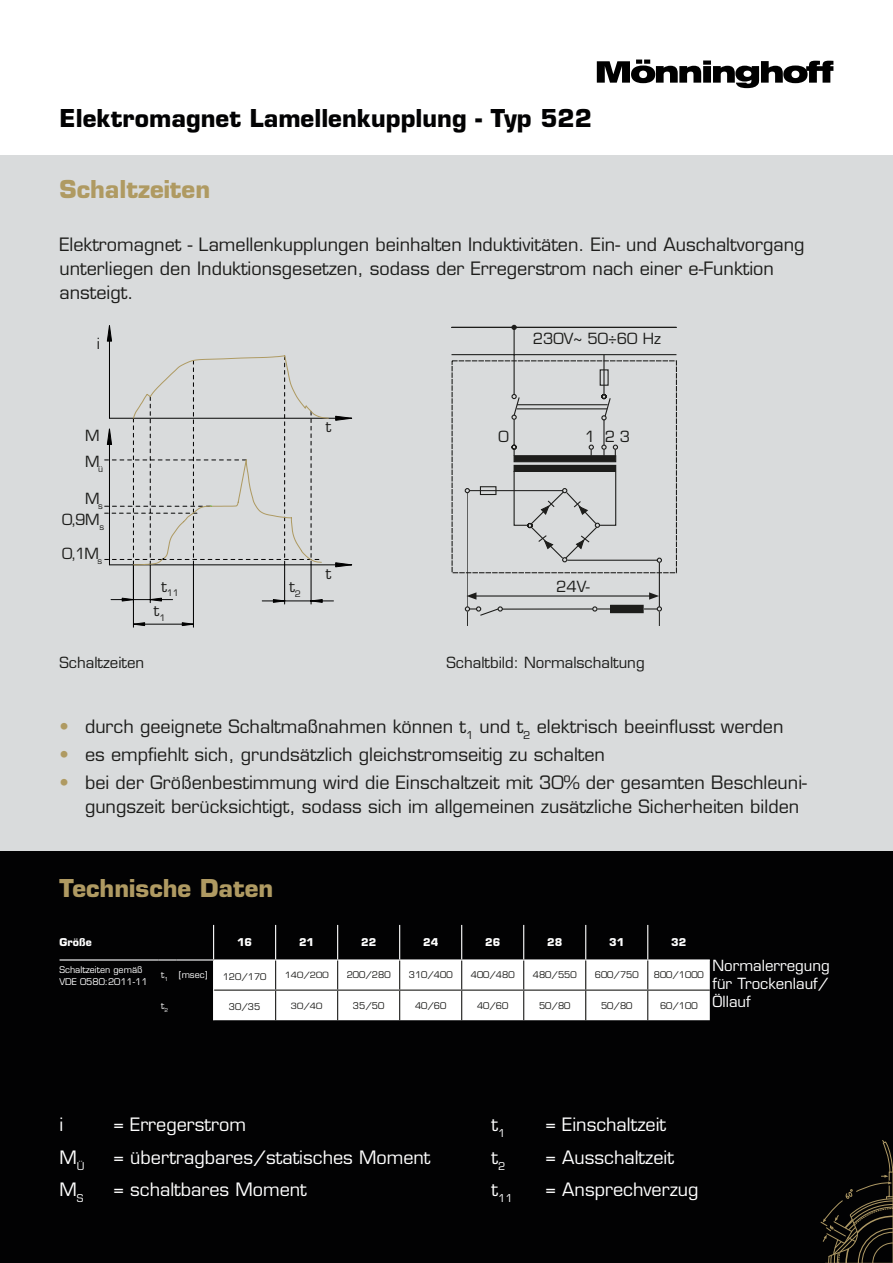
<style>
.page{position:relative;width:893px;height:1263px;background:#fff}
.page>*{position:absolute;margin:0;border:0;box-sizing:border-box;transform-origin:0 0}
.Überschrift_H1{font:700 24px "Eurostile LT Std";color:#020203}
.Überschrift_H2{font:700 24px "Eurostile LT Std";color:#af9a62}
.Fließtext{font:18px/24px "Eurostile LT Std";color:#1d1d1b}
.Fließtext_weiß{font:18px "Eurostile LT Std";color:#fff}
.Bildunterschrift{font:15px "Eurostile LT Std";color:#1d1d1b}
.Fließtext_weiß-2{font:15px/18px "Eurostile LT Std";color:#fff;text-align:justify}
.Überschrft_H3{font:15px "Eurostile LT Std";color:#1d1d1b}
.Überschrft_H3-2{font:700 10.5px "Eurostile LT Std";color:#fff}
.Fließtext_weiß-3{font:10.5px "Eurostile LT Std";color:#fff}
.Überschrft_H3-3{font:9px "Eurostile LT Std";color:#1d1d1b}
.Überschrft_H3-4{font:9px/12px "Eurostile LT Std";color:#fff}
.Bildunterschrift-2{font:8.7px "Eurostile LT Std";color:#1d1d1b}
.Überschrft_H3-5{font:8.4px "Eurostile LT Std";color:#1d1d1b;scale:1.08 1}
.s1{color:#af9a62}
</style>
<div class="page">
<div style="left:0;top:155px;width:893px;height:775px;background:#d9dbdc"></div>
<svg style="left:597px;top:60px;width:236px;height:28px"></svg>
<hr style="left:451px;top:327px;width:225px;height:1px;background:#1d1d1b">
<hr style="left:451px;top:354px;width:225px;height:1px;background:#1d1d1b">
<hr style="left:514px;top:327px;width:1px;height:67px;background:#1d1d1b">
<svg style="left:511px;top:325px;width:6px;height:5px"></svg>
<hr style="left:603px;top:355px;width:1px;height:39px;background:#1d1d1b">
<svg style="left:465px;top:369px;width:197px;height:257px"></svg>
<hr style="left:502px;top:608px;width:91px;height:2px;background:#1d1d1b">
<hr style="left:109px;top:326px;width:1px;height:92px;background:#000">
<svg style="left:107px;top:326px;width:5px;height:15px"></svg>
<svg style="left:105px;top:355px;width:247px;height:272px"></svg>
<div style="left:0;top:851px;width:893px;height:412px;background:#020203"></div>
<svg style="left:820px;top:1140px;width:73px;height:123px"></svg>
<svg style="left:60px;top:925px;width:650px;height:95px"></svg>
<hr style="left:647px;top:925px;width:1px;height:34px;background:#fff">
<p class="Überschrift_H1" style="left:60px;top:103px;width:534px">Elektromagnet Lamellenkupplung - Typ 522</p>
<p class="Überschrift_H2" style="left:60px;top:174px;width:152px">Schaltzeiten</p>
<p class="Fließtext" style="left:60px;top:233px;width:746px">Elektromagnet - Lamellenkupplungen beinhalten Induktivitäten. Ein- und Auschaltvorgang unterliegen den Induktionsgesetzen, sodass der Erregerstrom nach einer e-Funktion ansteigt.</p>
<p class="Bildunterschrift" style="left:97px;top:334px;width:5px">i</p>
<p class="Bildunterschrift" style="left:85px;top:427px;width:16px">M</p>
<p class="Bildunterschrift" style="left:85px;top:452px;width:20px">M<sub>ü</sub></p>
<p class="Bildunterschrift" style="left:85px;top:489px;width:19px">M<sub>s</sub></p>
<p class="Bildunterschrift" style="left:62px;top:511px;width:44px">0,9M<sub>s</sub></p>
<p class="Bildunterschrift" style="left:62px;top:545px;width:42px">0,1M<sub>s</sub></p>
<p class="Bildunterschrift-2" style="left:161px;top:588px;width:19px"><sup>t</sup>11</p>
<p class="Bildunterschrift" style="left:154px;top:601px;width:13px">t<sub>1</sub></p>
<p class="Bildunterschrift" style="left:326px;top:417px;width:7px">t</p>
<p class="Bildunterschrift" style="left:289px;top:577px;width:13px">t<sub>2</sub></p>
<p class="Bildunterschrift" style="left:326px;top:564px;width:7px">t</p>
<p class="Überschrft_H3" style="left:533px;top:329px;width:130px">230V~ 50÷60 Hz</p>
<p class="Bildunterschrift" style="left:499px;top:428px;width:12px">0</p>
<p class="Überschrft_H3" style="left:585px;top:428px;width:12px">1</p>
<p class="Überschrft_H3" style="left:605px;top:428px;width:27px">2 3</p>
<p class="Überschrft_H3" style="left:556px;top:578px;width:35px">24V-</p>
<p class="Bildunterschrift" style="left:60px;top:653px;width:86px">Schaltzeiten</p>
<p class="Bildunterschrift" style="left:446px;top:654px;width:200px">Schaltbild: Normalschaltung</p>
<p class="Fließtext" style="left:60px;top:714px;width:725px"><span class="s1">•</span> durch geeignete Schaltmaßnahmen können t<sub>1</sub> und t<sub>2</sub> elektrisch beeinflusst werden</p>
<p class="Fließtext" style="left:60px;top:742px;width:547px"><span class="s1">•</span> es empfiehlt sich, grundsätzlich gleichstromseitig zu schalten</p>
<p class="Fließtext" style="left:85px;top:770px;width:723px;text-indent:-26px"><span class="s1">•</span> bei der Größenbestimmung wird die Einschaltzeit mit 30% der gesamten Beschleuni&shy;gungszeit berücksichtigt, sodass sich im allgemeinen zusätzliche Sicherheiten bilden</p>
<p class="Überschrift_H2" style="left:60px;top:874px;width:215px">Technische Daten</p>
<p class="Überschrft_H3-2" style="left:60px;top:936px;width:34px">Größe</p>
<p class="Überschrft_H3-2" style="left:237px;top:936px;width:17px">16</p>
<p class="Überschrft_H3-2" style="left:299px;top:936px;width:17px">21</p>
<p class="Überschrft_H3-2" style="left:361px;top:936px;width:17px">22</p>
<p class="Überschrft_H3-2" style="left:423px;top:936px;width:17px">24</p>
<p class="Überschrft_H3-2" style="left:485px;top:936px;width:17px">26</p>
<p class="Überschrft_H3-2" style="left:547px;top:936px;width:17px">28</p>
<p class="Überschrft_H3-2" style="left:609px;top:936px;width:17px">31</p>
<p class="Überschrft_H3-2" style="left:671px;top:936px;width:17px">32</p>
<p class="Überschrft_H3-4" style="left:60px;top:963px;width:90px">Schaltzeiten gemäß<br>VDE 0580:2011-11</p>
<p class="Überschrft_H3-4" style="left:161px;top:969px;width:8px">t<sub>1</sub></p>
<p class="Überschrft_H3-4" style="left:179px;top:969px;width:30px">[msec]</p>
<p class="Überschrft_H3-3" style="left:223px;top:971px;width:45px">120/170</p>
<p class="Überschrft_H3-5" style="left:285px;top:970px;width:42px">140/200</p>
<p class="Überschrft_H3-3" style="left:347px;top:970px;width:45px">200/280</p>
<p class="Überschrft_H3-3" style="left:409px;top:970px;width:45px">310/400</p>
<p class="Überschrft_H3-3" style="left:471px;top:970px;width:45px">400/480</p>
<p class="Überschrft_H3-3" style="left:533px;top:970px;width:45px">480/550</p>
<p class="Überschrft_H3-3" style="left:595px;top:970px;width:45px">600/750</p>
<p class="Überschrft_H3-3" style="left:654px;top:970px;width:52px">800/1000</p>
<p class="Überschrft_H3-4" style="left:161px;top:999px;width:8px">t<sub>2</sub></p>
<p class="Überschrft_H3-3" style="left:229px;top:1001px;width:33px">30/35</p>
<p class="Überschrft_H3-5" style="left:291px;top:1000px;width:31px">30/40</p>
<p class="Überschrft_H3-3" style="left:353px;top:1000px;width:33px">35/50</p>
<p class="Überschrft_H3-3" style="left:415px;top:1000px;width:33px">40/60</p>
<p class="Überschrft_H3-3" style="left:477px;top:1000px;width:33px">40/60</p>
<p class="Überschrft_H3-3" style="left:539px;top:1000px;width:33px">50/80</p>
<p class="Überschrft_H3-3" style="left:601px;top:1000px;width:33px">50/80</p>
<p class="Überschrft_H3-3" style="left:660px;top:1000px;width:39px">60/100</p>
<p class="Fließtext_weiß-2" style="left:712px;top:956px;width:119px">Normalerregung für Trockenlauf/ Öllauf</p>
<p class="Fließtext_weiß" style="left:60px;top:1114px;width:5px">i</p>
<p class="Fließtext_weiß" style="left:114px;top:1114px;width:134px">= Erregerstrom</p>
<p class="Fließtext_weiß" style="left:492px;top:1114px;width:15px">t<sub>1</sub></p>
<p class="Fließtext_weiß" style="left:546px;top:1114px;width:122px">= Einschaltzeit</p>
<p class="Fließtext_weiß" style="left:60px;top:1146px;width:27px">M<sub>Ü</sub></p>
<p class="Fließtext_weiß" style="left:114px;top:1146px;width:318px">= übertragbares/statisches Moment</p>
<p class="Fließtext_weiß" style="left:492px;top:1146px;width:15px">t<sub>2</sub></p>
<p class="Fließtext_weiß" style="left:546px;top:1146px;width:130px">= Ausschaltzeit</p>
<p class="Fließtext_weiß" style="left:60px;top:1179px;width:25px">M<sub>S</sub></p>
<p class="Fließtext_weiß" style="left:114px;top:1179px;width:195px">= schaltbares Moment</p>
<p class="Fließtext_weiß-3" style="left:492px;top:1192px;width:23px"><sup>t</sup>11</p>
<p class="Fließtext_weiß" style="left:546px;top:1179px;width:154px">= Ansprechverzug</p>
</div>
